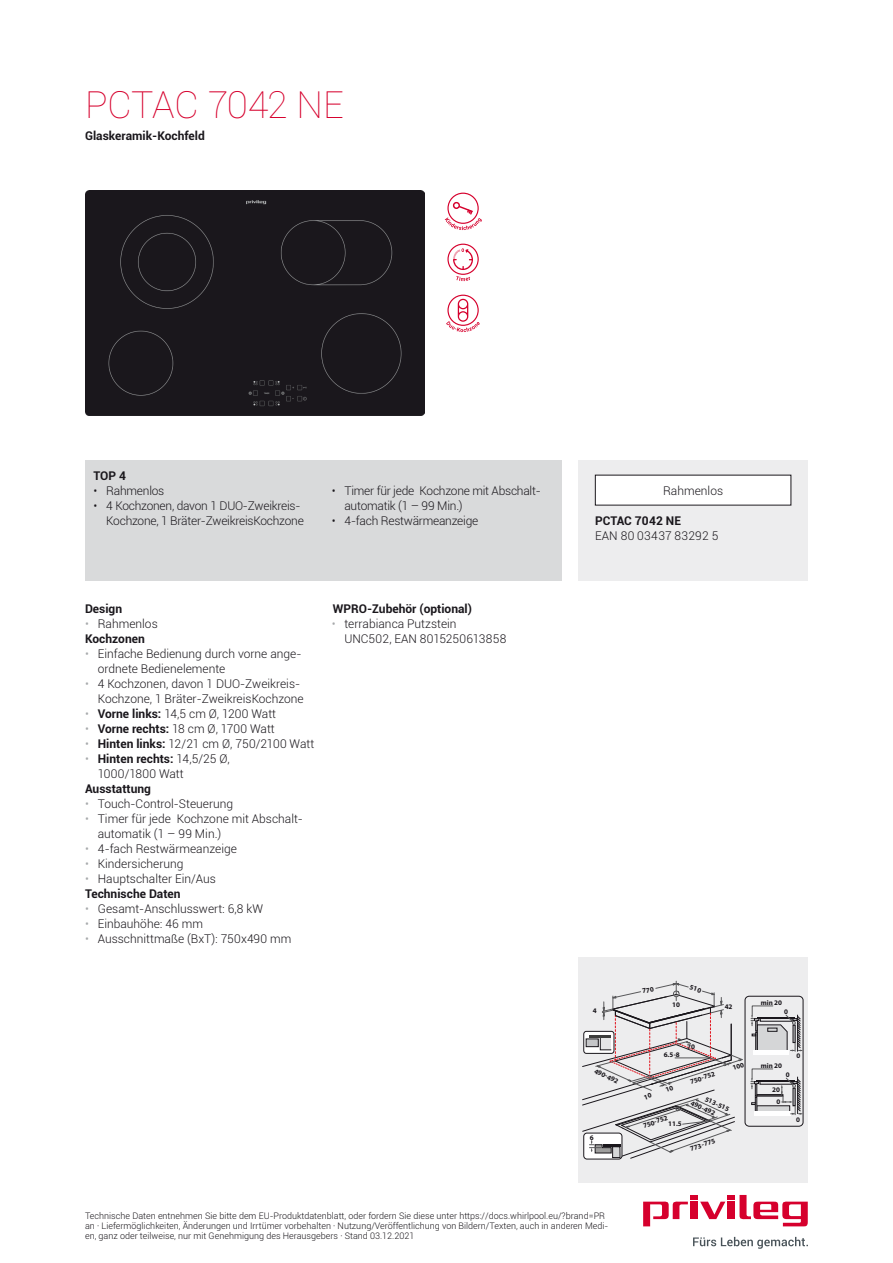
<style>
.page{position:relative;width:893px;height:1263px;background:#fff}
.page>*{position:absolute;margin:0;border:0;box-sizing:border-box;transform-origin:0 0}
.t1{font:100 37.5px "Roboto";letter-spacing:-.01em;color:#d6002d}
.t2{font:300 12px/15px "Roboto";color:#1a171c}
.t3{font:300 12px/15px "Roboto";letter-spacing:-.02em;color:#1a171c;text-align:right}
.t4{font:700 12px "Roboto";color:#1a171c}
.t5{font:300 12px "Roboto";letter-spacing:.02em;color:#1a171c}
.t6{font:300 9px/9.8px "Roboto";color:#1a171c}
.t7{font:700 7.05px/9.6px "Myriad Pro";color:#1a171c}
.s1{color:#a7a9ab}
.s2{font-weight:700}
</style>
<div class="page">
<svg style="left:643px;top:1195px;width:165px;height:31px"></svg>
<div style="left:728px;top:1201px;width:7px;height:18px;background:#d6002d"></div>
<div style="left:691px;top:1201px;width:7px;height:18px;background:#d6002d"></div>
<svg style="left:693px;top:1237px;width:115px;height:12px"></svg>
<div style="left:85px;top:190px;width:340px;height:225px;background:#1a171c"></div>
<svg style="left:444px;top:192px;width:38px;height:38px"></svg>
<svg style="left:447px;top:243px;width:32px;height:39px"></svg>
<svg style="left:446px;top:294px;width:34px;height:39px"></svg>
<div style="left:85px;top:460px;width:476px;height:120px;background:#d9dadb"></div>
<div style="left:578px;top:460px;width:230px;height:120px;background:#ededee"></div>
<div style="left:595px;top:475px;width:196px;height:30px;background:#fff"></div>
<div style="left:578px;top:958px;width:230px;height:225px;background:#ededee"></div>
<div style="left:745px;top:996px;width:58px;height:130px;border:1px solid #1a171c;border-radius:4px"></div>
<hr style="left:754px;top:1112px;width:36px;height:4px;background:#fff">
<hr style="left:753px;top:1051px;width:36px;height:4px;background:#fff">
<svg style="left:751px;top:1006px;width:51px;height:48px"></svg>
<svg style="left:750px;top:1069px;width:52px;height:46px"></svg>
<svg style="left:583px;top:981px;width:160px;height:178px"></svg>
<h1 class="t1" style="left:85px;top:78px;width:260px">PCTAC 7042 NE</h1>
<p class="t4" style="left:85px;top:128px;width:121px">Glaskeramik-Kochfeld</p>
<p class="t4" style="left:94px;top:467px;width:34px">TOP 4</p>
<p class="t3" style="left:94px;top:483px;width:72px">• Rahmenlos</p>
<p class="t3" style="left:94px;top:498px;width:212px">• 4 Kochzonen, davon 1 DUO-Zweikreis-<br>Kochzone, 1 Bräter-ZweikreisKochzone</p>
<p class="t3" style="left:344px;top:483px;width:198px;text-align:left;text-indent:-13px">• Timer für jede Kochzone mit Abschalt&shy;automatik (1 – 99 Min.)</p>
<p class="t3" style="left:332px;top:513px;width:148px">• 4-fach Restwärmeanzeige</p>
<p class="t4" style="left:85px;top:600px;width:39px">Design</p>
<p class="t2" style="left:85px;top:616px;width:74px"><span class="s1">•</span> Rahmenlos<br><span class="s2">Kochzonen</span></p>
<p class="t2" style="left:98px;top:646px;width:205px;text-indent:-13px"><span class="s1">•</span> Einfache Bedienung durch vorne ange&shy;ordnete Bedienelemente</p>
<p class="t2" style="left:85px;top:676px;width:220px;text-align:right"><span class="s1">•</span> 4 Kochzonen, davon 1 DUO-Zweikreis-<br>Kochzone, 1 Bräter-ZweikreisKochzone</p>
<p class="t2" style="left:85px;top:706px;width:193px"><span class="s1">•</span> <span class="s2">Vorne links:</span> 14,5 cm Ø, 1200 Watt</p>
<p class="t2" style="left:85px;top:721px;width:191px"><span class="s1">•</span> <span class="s2">Vorne rechts:</span> 18 cm Ø, 1700 Watt</p>
<p class="t2" style="left:85px;top:736px;width:231px"><span class="s1">•</span> <span class="s2">Hinten links:</span> 12/21 cm Ø, 750/2100 Watt</p>
<p class="t2" style="left:98px;top:751px;width:134px;text-indent:-13px"><span class="s1">•</span> <span class="s2">Hinten rechts:</span> 14,5/25 Ø,<br>1000/1800 Watt</p>
<p class="t4" style="left:85px;top:780px;width:68px">Ausstattung</p>
<p class="t2" style="left:85px;top:796px;width:150px"><span class="s1">•</span> Touch-Control-Steuerung</p>
<p class="t2" style="left:98px;top:811px;width:207px;text-indent:-13px"><span class="s1">•</span> Timer für jede Kochzone mit Abschalt&shy;automatik (1 – 99 Min.)</p>
<p class="t2" style="left:85px;top:841px;width:153px"><span class="s1">•</span> 4-fach Restwärmeanzeige</p>
<p class="t2" style="left:85px;top:856px;width:100px"><span class="s1">•</span> Kindersicherung</p>
<p class="t2" style="left:85px;top:871px;width:132px"><span class="s1">•</span> Hauptschalter Ein/Aus<br><span class="s2">Technische Daten</span></p>
<p class="t2" style="left:85px;top:901px;width:179px"><span class="s1">•</span> Gesamt-Anschlusswert: 6,8 kW</p>
<p class="t2" style="left:85px;top:916px;width:120px"><span class="s1">•</span> Einbauhöhe: 46 mm</p>
<p class="t2" style="left:85px;top:931px;width:208px"><span class="s1">•</span> Ausschnittmaße (BxT): 750x490 mm</p>
<p class="t4" style="left:333px;top:600px;width:141px">WPRO-Zubehör (optional)</p>
<p class="t2" style="left:344px;top:616px;width:163px;text-indent:-13px"><span class="s1">•</span> terrabianca Putzstein<br>UNC502, EAN 8015250613858</p>
<p class="t2" style="left:663px;top:482px;width:61px">Rahmenlos</p>
<p class="t4" style="left:595px;top:512px;width:87px">PCTAC 7042 NE</p>
<p class="t5" style="left:595px;top:527px;width:124px">EAN 80 03437 83292 5</p>
<p class="t7" style="left:672px;top:999px;width:9px">10</p>
<p class="t7" style="left:597px;top:1066px;width:27px;rotate:25deg">490-492</p>
<p class="t7" style="left:590px;top:1133px;width:5px">6</p>
<p class="t7" style="left:664px;top:1049px;width:17px">6.5 8</p>
<p class="t7" style="left:687px;top:1041px;width:9px">70</p>
<p class="t7" style="left:689px;top:1077px;width:27px;rotate:-18deg">750-752</p>
<p class="t7" style="left:642px;top:1121px;width:27px;rotate:-18deg">750-752</p>
<p class="t7" style="left:668px;top:1119px;width:15px">11.5</p>
<p class="t7" style="left:697px;top:1089px;width:39px;text-indent:11px;rotate:24deg">513-515<br>490-492</p>
<p class="t7" style="left:689px;top:1144px;width:27px;rotate:-20deg">773-775</p>
<p class="t6" style="left:85px;top:1211px;width:525px">Technische Daten entnehmen Sie bitte dem EU-Produktdatenblatt, oder fordern Sie diese unter https://docs.whirlpool.eu/?brand=PR an · Liefermöglichkeiten, Änderungen und Irrtümer vorbehalten · Nutzung/Veröffentlichung von Bildern/Texten, auch in anderen Medi&shy;en, ganz oder teilweise, nur mit Genehmigung des Herausgebers · Stand 03.12.2021</p>
<p class="t7" style="left:761px;top:997px;width:23px">min 20</p>
<p class="t7" style="left:784px;top:1006px;width:5px">0</p>
<p class="t7" style="left:796px;top:1051px;width:5px">0</p>
<p class="t7" style="left:761px;top:1060px;width:23px">min 20</p>
<p class="t7" style="left:772px;top:1083px;width:9px;line-height:11.7px;text-align:center">20<br>0</p>
<p class="t7" style="left:786px;top:1069px;width:5px">0</p>
<p class="t7" style="left:796px;top:1115px;width:5px">0</p>
</div>
